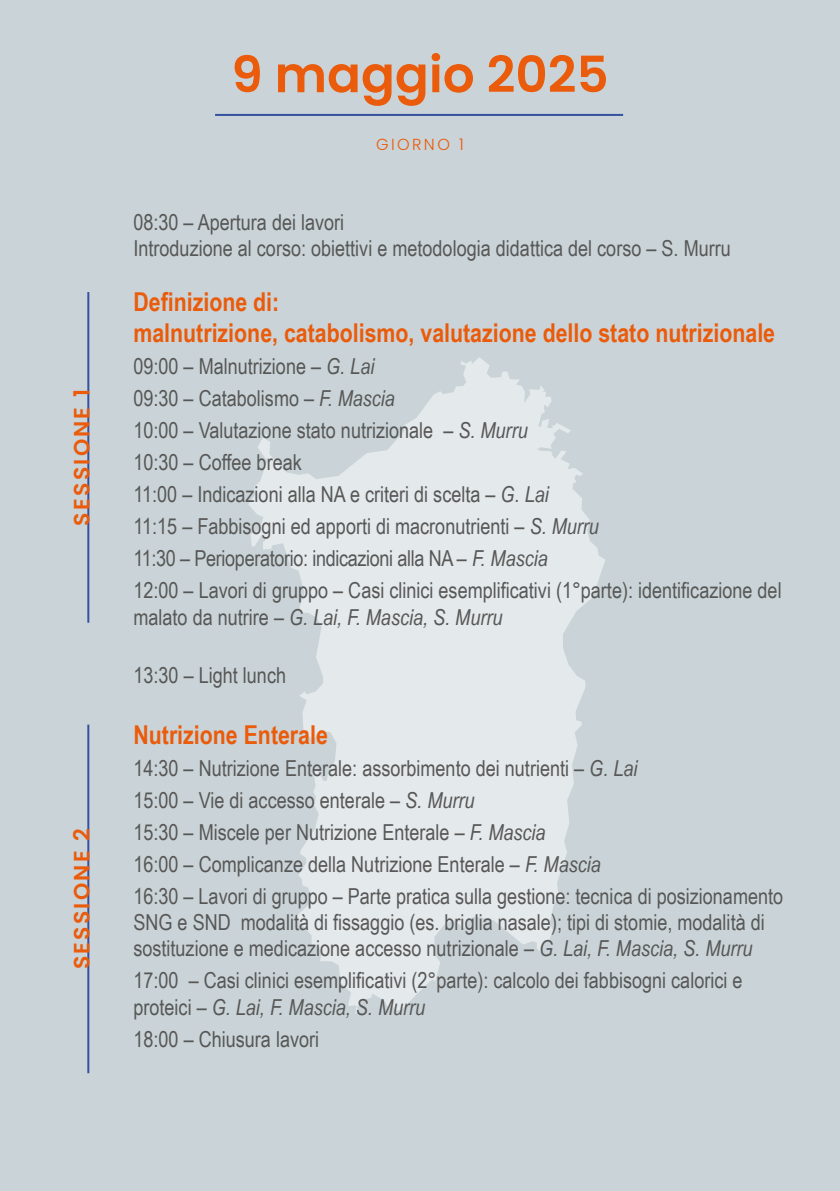
<style>
.page{position:relative;width:840px;height:1191px;background:#fff}
.page>*{position:absolute;margin:0;border:0;box-sizing:border-box;transform-origin:0 0}
.t1{font:600 50px "Poppins";color:#ea5b0b}
.t2{font:700 26px/31.2px "Arial Narrow";color:#ea5b0b}
.t3{font:22px/32px "Arial Narrow";color:#575756}
.t4{font:italic 22px "Arial Narrow";color:#575756}
.t5{font:600 22px "Poppins";letter-spacing:.1em;color:#ea5b0b}
.t6{font:300 16px "Poppins";letter-spacing:.15em;color:#ea5b0b}
.s1{font-style:italic}
.s2{font-style:normal}
</style>
<div class="page">
<div style="left:0;top:0;width:839px;height:1191px;background:#cad4d8"></div>
<svg style="left:248px;top:357px;width:357px;height:656px;fill:#e4e9eb"></svg>
<hr style="left:87px;top:292px;width:2px;height:330px;background:#35509e">
<hr style="left:87px;top:724px;width:2px;height:349px;background:#35509e">
<hr style="left:215px;top:114px;width:407px;height:2px;background:#35509e">
<p class="t5" style="left:69px;top:525px;width:138px;rotate:-90deg">SESSIONE 1</p>
<p class="t5" style="left:69px;top:969px;width:142px;rotate:-90deg">SESSIONE 2</p>
<h1 class="t1" style="left:231px;top:46px;width:378px">9 maggio 2025</h1>
<p class="t6" style="left:376px;top:135px;width:89px">GIORNO 1</p>
<p class="t3" style="left:133px;top:208px;width:598px;line-height:26.4px">08:30 – Apertura dei lavori<br>Introduzione al corso: obiettivi e metodologia didattica del corso – S. Murru</p>
<p class="t2" style="left:133px;top:285px;width:642px">Definizione di:<br>malnutrizione, catabolismo, valutazione dello stato nutrizionale</p>
<p class="t3" style="left:133px;top:350px;width:649px">09:00 – Malnutrizione – <span class="s1">G. Lai<br></span>09:30 – Catabolismo – <span class="s1">F. Mascia<br></span>10:00 – Valutazione stato nutrizionale – <span class="s1">S. Murru<br></span>10:30 – Coffee break<br>11:00 – Indicazioni alla NA e criteri di scelta – <span class="s1">G. Lai<br></span>11:15 – Fabbisogni ed apporti di macronutrienti – <span class="s1">S. Murru<br></span>11:30 – Perioperatorio: indicazioni alla NA – <span class="s1">F. Mascia<br></span>12:00 – Lavori di gruppo – Casi clinici esemplificativi (1°parte): identificazione del</p>
<p class="t4" style="left:133px;top:602px;width:370px"><span class="s2">malato da nutrire –</span> G. Lai, F. Mascia, S. Murru</p>
<p class="t3" style="left:133px;top:658px;width:154px">13:30 – Light lunch</p>
<p class="t2" style="left:133px;top:717px;width:196px">Nutrizione Enterale</p>
<p class="t3" style="left:133px;top:751px;width:651px">14:30 – Nutrizione Enterale: assorbimento dei nutrienti – <span class="s1">G. Lai<br></span>15:00 – Vie di accesso enterale – <span class="s1">S. Murru<br></span>15:30 – Miscele per Nutrizione Enterale – <span class="s1">F. Mascia<br></span>16:00 – Complicanze della Nutrizione Enterale – <span class="s1">F. Mascia<br></span>16:30 – Lavori di gruppo – Parte pratica sulla gestione: tecnica di posizionamento</p>
<p class="t3" style="left:133px;top:908px;width:632px;line-height:26.4px">SNG e SND modalità di fissaggio (es. briglia nasale); tipi di stomie, modalità di sostituzione e medicazione accesso nutrizionale – <span class="s1">G. Lai, F. Mascia, S. Murru</span></p>
<p class="t3" style="left:133px;top:966px;width:610px;line-height:26.4px">17:00 – Casi clinici esemplificativi (2°parte): calcolo dei fabbisogni calorici e proteici – <span class="s1">G. Lai, F. Mascia, S. Murru</span></p>
<p class="t3" style="left:133px;top:1022px;width:187px">18:00 – Chiusura lavori</p>
</div>
